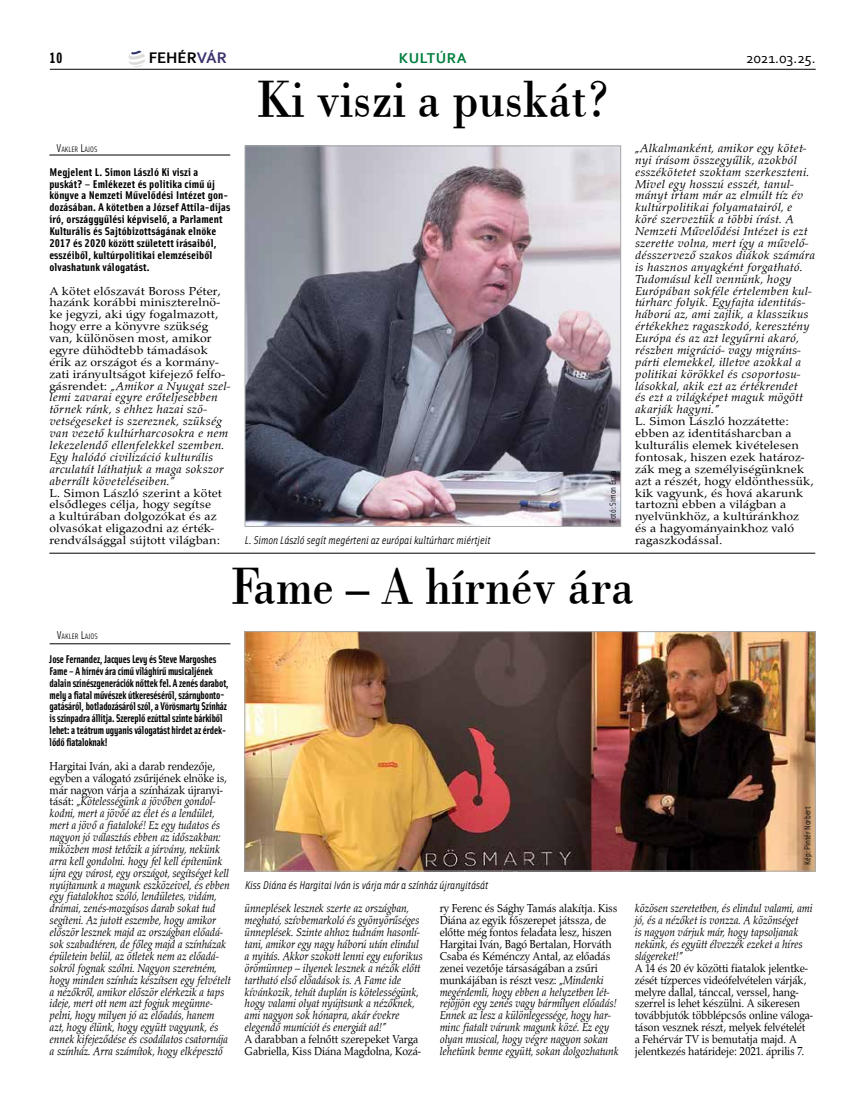
<style>
.page{position:relative;width:851px;height:1099px;background:#fff}
.page>*{position:absolute;margin:0;border:0;box-sizing:border-box;transform-origin:0 0}
.t1{font:52.5px "Bodoni PFL";color:#000;scale:.9 1}
.t2{font:700 16.12px "Corbel";color:#000}
.t3{font:15px "Corbel";letter-spacing:-.02em;color:#000}
.t4{font:700 15px "Corbel";letter-spacing:.04em;color:#007f3e}
.t5{font:700 15px "Solex";color:#000}
.t6{font:italic 11.88px/11.9px "Palladius";letter-spacing:-.01em;color:#000;scale:.92 1}
.t7{font:italic 11.88px/11.9px "Palladius";letter-spacing:.01em;color:#000;scale:1.08 1}
.t8{font:11.88px/11.9px "Palladius";letter-spacing:.01em;color:#000;scale:1.08 1}
.t9{font:11.88px/11.9px "Palladius";letter-spacing:-.01em;color:#000;scale:.92 1}
.t10{font:700 11.25px/11.9px "Solex";letter-spacing:-.01em;color:#000;scale:.92 1}
.t11{font:700 11.25px/11.9px "Solex";letter-spacing:.01em;color:#000;scale:1.08 1}
.t12{font:italic 11.25px "Solex";color:#000}
.t13{font:8.75px "Solex";color:#000}
.t14{font:7.88px "Solex";color:#000}
.s1{color:#3c316c}
.s2{font-size:11.25px}
.s3{font-style:normal}
</style>
<div class="page">
<hr style="left:50px;top:69px;width:765px;height:1px;background:#000">
<svg style="left:129px;top:51px;width:16px;height:16px"></svg>
<hr style="left:49px;top:553px;width:766px;height:1px;background:#000">
<hr style="left:49px;top:155px;width:181px;height:1px;background:#000">
<hr style="left:50px;top:643px;width:180px;height:1px;background:#000">
<img style="left:247px;top:148px;width:371px;height:376px">
<div style="left:245px;top:146px;width:375px;height:380px;border:1px solid #a7a9ac"></div>
<img style="left:246px;top:633px;width:567px;height:236px">
<div style="left:244px;top:631px;width:571px;height:240px;border:1px solid #a7a9ac"></div>
<h2 class="t2" style="left:149px;top:48px;width:78px">FEHÉR<span class="s1">VÁR</span></h2>
<p class="t5" style="left:50px;top:48px;width:14px">10</p>
<p class="t4" style="left:398px;top:49px;width:70px">KULTÚRA</p>
<p class="t3" style="left:745px;top:49px;width:71px">2021.03.25.</p>
<p class="t14" style="left:56px;top:144px;width:42px"><span class="s2">V</span>AKLER <span class="s2">L</span>AJOS</p>
<p class="t11" style="left:49px;top:165px;width:169px">Megjelent L. Simon László Ki viszi a puskát? – Emlékezet és politika című új könyve a Nemzeti Művelődési Intézet gon&shy;dozásában. A kötetben a József Attila-díjas író, országgyűlési képviselő, a Parlament Kulturális és Sajtóbizottságának elnöke 2017 és 2020 között született írásaiból, esszéiből, kultúrpolitikai elemzéseiből olvashatunk válogatást.</p>
<p class="t7" style="left:49px;top:285px;width:169px"><span class="s3">A kötet előszavát Boross Péter, hazánk korábbi miniszterelnö&shy;ke jegyzi, aki úgy fogalmazott, hogy erre a könyvre szükség van, különösen most, amikor egyre dühödtebb támadások érik az országot és a kormány&shy;zati irányultságot kifejező felfo&shy;gásrendet:</span> „Amikor a Nyugat szel&shy;lemi zavarai egyre erőteljesebben törnek ránk, s ehhez hazai szö&shy;vetségeseket is szereznek, szükség van vezető kultúrharcosokra e nem lekezelendő ellenfelekkel szemben.<br>Egy halódó civilizáció kulturális arculatát láthatjuk a maga sokszor aberrált követeléseiben.”</p>
<p class="t8" style="left:49px;top:486px;width:161px">L. Simon László szerint a kötet elsődleges célja, hogy segítse<br>a kultúrában dolgozókat és az olvasókat eligazodni az érték&shy;rendválsággal sújtott világban:</p>
<h1 class="t1" style="left:257px;top:63px;width:391px">Ki viszi a puskát?</h1>
<p class="t12" style="left:245px;top:533px;width:247px">L. Simon László segít megérteni az európai kultúrharc miértjeit</p>
<p class="t13" style="left:607px;top:522px;width:54px;rotate:-90deg">Fotó: Simon Erika</p>
<p class="t7" style="left:635px;top:142px;width:168px">„Alkalmanként, amikor egy kötet&shy;nyi írásom összegyűlik, azokból esszékötetet szoktam szerkeszteni.<br>Mivel egy hosszú esszét, tanul&shy;mányt írtam már az elmúlt tíz év kultúrpolitikai folyamatairól, e köré szerveztük a többi írást. A Nemzeti Művelődési Intézet is ezt szerette volna, mert így a művelő&shy;désszervező szakos diákok számára is hasznos anyagként forgatható.<br>Tudomásul kell vennünk, hogy Európában sokféle értelemben kul&shy;túrharc folyik. Egyfajta identitás&shy;háború az, ami zajlik, a klasszikus értékekhez ragaszkodó, keresztény Európa és az azt legyűrni akaró, részben migráció- vagy migráns&shy;párti elemekkel, illetve azokkal a politikai körökkel és csoportosu&shy;lásokkal, akik ezt az értékrendet<br>és ezt a világképet maguk mögött akarják hagyni.”</p>
<p class="t8" style="left:635px;top:415px;width:167px">L. Simon László hozzátette: ebben az identitásharcban a kulturális elemek kivételesen fontosak, hiszen ezek határoz&shy;zák meg a személyiségünknek azt a részét, hogy eldönthessük, kik vagyunk, és hová akarunk tartozni ebben a világban a nyelvünkhöz, a kultúránkhoz<br>és a hagyományainkhoz való ragaszkodással.</p>
<p class="t14" style="left:57px;top:631px;width:42px"><span class="s2">V</span>AKLER <span class="s2">L</span>AJOS</p>
<h1 class="t1" style="left:231px;top:550px;width:449px">Fame – A hírnév ára</h1>
<p class="t10" style="left:50px;top:652px;width:196px">Jose Fernandez, Jacques Levy és Steve Margoshes Fame – A hírnév ára című világhírű musicaljének dalain színészgenerációk nőttek fel. A zenés darabot, mely a fiatal művészek útkereséséről, szárnybonto&shy;gatásáról, botladozásáról szól, a Vörösmarty Színház is színpadra állítja. Szereplő ezúttal szinte bárkiből lehet: a teátrum ugyanis válogatást hirdet az érdek&shy;lődő fiataloknak!</p>
<p class="t6" style="left:50px;top:760px;width:198px"><span class="s3">Hargitai Iván, aki a darab rendezője, egyben a válogató zsűrijének elnöke is, már nagyon várja a színházak újranyi&shy;tását:</span> „Kötelességünk a jövőben gondol&shy;kodni, mert a jövőé az élet és a lendület, mert a jövő a fiataloké! Ez egy tudatos és nagyon jó választás ebben az időszakban: miközben most tetőzik a járvány, nekünk arra kell gondolni. hogy fel kell építenünk újra egy várost, egy országot, segítséget kell nyújtanunk a magunk eszközeivel, és ebben egy fiatalokhoz szóló, lendületes, vidám, drámai, zenés-mozgásos darab sokat tud segíteni. Az jutott eszembe, hogy amikor először lesznek majd az országban előadá&shy;sok szabadtéren, de főleg majd a színházak épületein belül, az ötletek nem az előadá&shy;sokról fognak szólni. Nagyon szeretném, hogy minden színház készítsen egy felvételt a nézőkről, amikor először elérkezik a taps ideje, mert ott nem azt fogjuk megünne&shy;pelni, hogy milyen jó az előadás, hanem azt, hogy élünk, hogy együtt vagyunk, és ennek kifejeződése és csodálatos csatornája a színház. Arra számítok, hogy elképesztő</p>
<p class="t12" style="left:245px;top:877px;width:244px">Kiss Diána és Hargitai Iván is várja már a színház újranyitását</p>
<p class="t13" style="left:801px;top:865px;width:60px;rotate:-90deg">Kép: Pintér Norbert</p>
<p class="t6" style="left:244px;top:902px;width:195px">ünneplések lesznek szerte az országban, megható, szívbemarkoló és gyönyörűséges ünneplések. Szinte ahhoz tudnám hasonlí&shy;tani, amikor egy nagy háború után elindul a nyitás. Akkor szokott lenni egy euforikus örömünnep – ilyenek lesznek a nézők előtt tartható első előadások is. A Fame ide kívánkozik, tehát duplán is kötelességünk, hogy valami olyat nyújtsunk a nézőknek, ami nagyon sok hónapra, akár évekre elegendő muníciót és energiát ad!”</p>
<p class="t9" style="left:244px;top:1033px;width:193px">A darabban a felnőtt szerepeket Varga<br>Gabriella, Kiss Diána Magdolna, Kozá-</p>
<p class="t6" style="left:439px;top:902px;width:196px"><span class="s3">ry Ferenc és Sághy Tamás alakítja. Kiss Diána az egyik főszerepet játssza, de előtte még fontos feladata lesz, hiszen Hargitai Iván, Bagó Bertalan, Horváth Csaba és Kéménczy Antal, az előadás zenei vezetője társaságában a zsűri munkájában is részt vesz:</span> „Mindenki megérdemli, hogy ebben a helyzetben lét&shy;rejöjjön egy zenés vagy bármilyen előadás!<br>Ennek az lesz a különlegessége, hogy har&shy;minc fiatalt várunk magunk közé. Ez egy olyan musical, hogy végre nagyon sokan lehetünk benne együtt, sokan dolgozhatunk</p>
<p class="t6" style="left:634px;top:902px;width:195px">közösen szeretetben, és elindul valami, ami jó, és a nézőket is vonzza. A közönséget<br>is nagyon várjuk már, hogy tapsoljanak nekünk, és együtt élvezzék ezeket a híres slágereket!”</p>
<p class="t9" style="left:634px;top:961px;width:195px">A 14 és 20 év közötti fiatalok jelentke&shy;zését tízperces videófelvételen várják, melyre dallal, tánccal, verssel, hang&shy;szerrel is lehet készülni. A sikeresen továbbjutók többlépcsős online váloga&shy;táson vesznek részt, melyek felvételét a Fehérvár TV is bemutatja majd. A jelentkezés határideje: 2021. április 7.</p>
</div>
